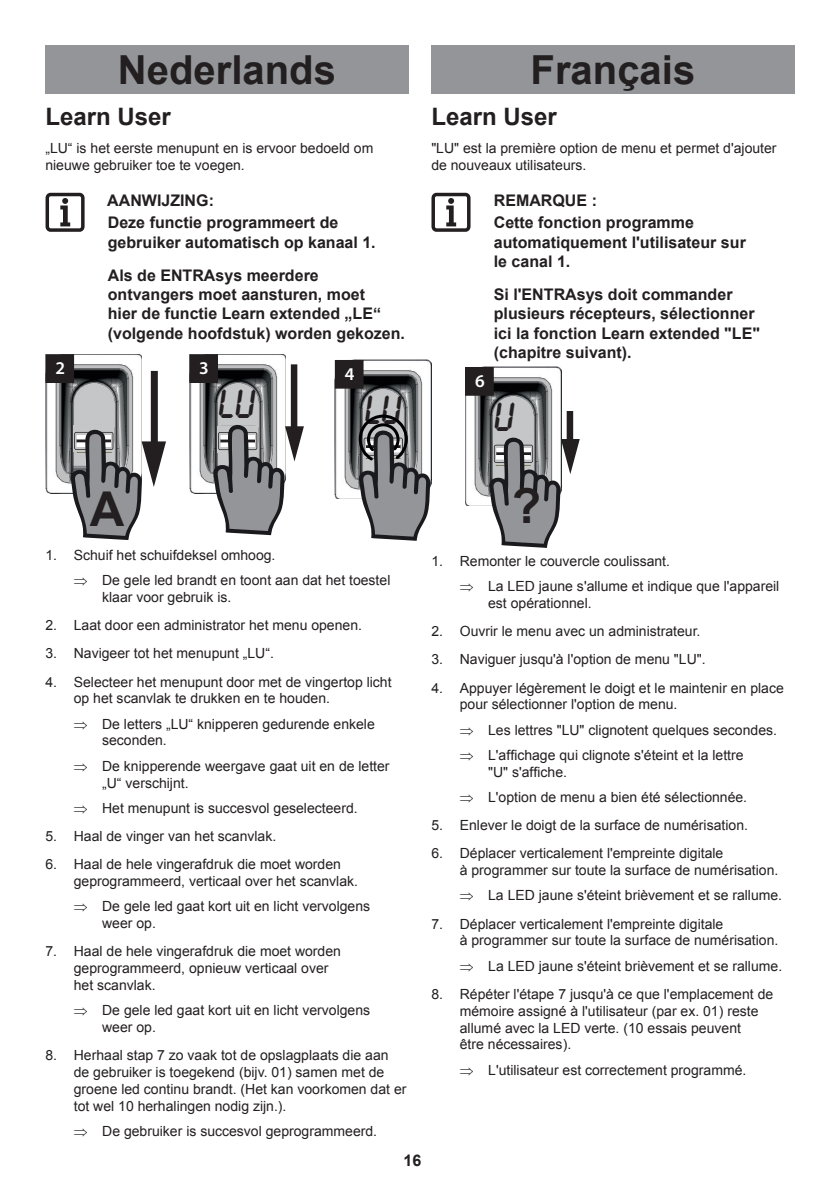
<style>
.page{position:relative;width:840px;height:1191px;background:#fff}
.page>*{position:absolute;margin:0;border:0;box-sizing:border-box;transform-origin:0 0}
.t1{font:700 48px "Arial";color:#231f20}
.t2{font:700 40px "Arial";color:#231f20}
.t3{font:36px "LCD Bold";color:#231f20}
.t4{font:700 24px "Arial";color:#231f20}
.t5{font:600 18px "Myriad Pro";color:#fff}
.t6{font:700 16px/19.2px "Arial";color:#231f20}
.t7{font:14px/16.8px "Arial";color:#231f20}
</style>
<div class="page">
<div style="left:45px;top:45px;width:363px;height:49px;background:#939598"></div>
<div style="left:431px;top:45px;width:363px;height:49px;background:#939598"></div>
<div style="left:431px;top:193px;width:39px;height:39px;border:3px solid #231f20;border-radius:3px"></div>
<svg style="left:446px;top:198px;width:10px;height:28px"></svg>
<div style="left:45px;top:193px;width:39px;height:39px;border:3px solid #231f20;border-radius:3px"></div>
<svg style="left:60px;top:198px;width:10px;height:28px"></svg>
<img style="left:45px;top:354px;width:97px;height:139px">
<div style="left:74px;top:425px;width:40px;height:27px;background:#c5c6c7"></div>
<div style="left:151px;top:371px;width:7px;height:79px;background:#231f20"></div>
<svg style="left:70px;top:426px;width:96px;height:114px"></svg>
<div style="left:46px;top:355px;width:28px;height:27px;background:#231f20"></div>
<div style="left:45px;top:354px;width:29px;height:29px;border:1px solid #231f20"></div>
<img style="left:189px;top:354px;width:96px;height:139px">
<div style="left:291px;top:364px;width:6px;height:69px;background:#231f20"></div>
<svg style="left:212px;top:421px;width:92px;height:114px"></svg>
<div style="left:190px;top:355px;width:27px;height:27px;background:#231f20"></div>
<div style="left:189px;top:354px;width:29px;height:29px;border:1px solid #231f20"></div>
<img style="left:334px;top:360px;width:97px;height:139px">
<div style="left:335px;top:360px;width:28px;height:28px;background:#231f20"></div>
<div style="left:334px;top:360px;width:29px;height:28px;border:1px solid #231f20"></div>
<svg style="left:358px;top:414px;width:72px;height:127px;background:#87888a"></svg>
<img style="left:465px;top:367px;width:96px;height:139px">
<div style="left:566px;top:411px;width:7px;height:34px;background:#231f20"></div>
<svg style="left:488px;top:434px;width:91px;height:114px"></svg>
<div style="left:465px;top:367px;width:28px;height:28px;background:#231f20"></div>
<div style="left:465px;top:367px;width:28px;height:29px;border:1px solid #231f20"></div>
<h2 class="t2" style="left:118px;top:43px;width:219px">Nederlands</h2>
<h2 class="t2" style="left:530px;top:43px;width:166px">Français</h2>
<h3 class="t4" style="left:45px;top:101px;width:127px">Learn User</h3>
<p class="t7" style="left:45px;top:140px;width:329px">„LU“ is het eerste menupunt en is ervoor bedoeld om nieuwe gebruiker toe te voegen.</p>
<p class="t6" style="left:107px;top:192px;width:26px">Aanw</p>
<p class="t6" style="left:108px;top:190px;width:232px;line-height:22px;text-indent:49px">ijzing :<br>Deze functie programmeert de</p>
<p class="t6" style="left:108px;top:226px;width:269px;line-height:33.4px">gebruiker automatisch op kanaal 1.<br>Als de ENTRAsys meerdere</p>
<p class="t6" style="left:108px;top:285px;width:298px">ontvangers moet aansturen, moet<br>hier de functie Learn extended „LE“ (volgende hoofdstuk) worden gekozen.</p>
<p class="t5" style="left:55px;top:356px;width:11px">2</p>
<p class="t5" style="left:199px;top:356px;width:11px">3</p>
<p class="t5" style="left:344px;top:362px;width:11px">4</p>
<h3 class="t3" style="left:219px;top:384px;width:37px">LU</h3>
<h3 class="t3" style="left:365px;top:391px;width:37px">LU</h3>
<h3 class="t4" style="left:431px;top:101px;width:127px">Learn User</h3>
<p class="t7" style="left:431px;top:140px;width:346px">"LU" est la première option de menu et permet d'ajouter de nouveaux utilisateurs.</p>
<p class="t6" style="left:493px;top:192px;width:47px">Remarque</p>
<p class="t6" style="left:493px;top:190px;width:202px;line-height:22px;text-align:center">:<br>Cette fonction programme</p>
<p class="t6" style="left:493px;top:233px;width:253px">automatiquement l'utilisateur sur le canal 1.</p>
<p class="t6" style="left:493px;top:285px;width:267px">Si l'ENTRAsys doit commander plusieurs récepteurs, sélectionner ici la fonction Learn extended "LE" (chapitre suivant).</p>
<p class="t5" style="left:475px;top:369px;width:11px">6</p>
<h3 class="t3" style="left:495px;top:397px;width:20px">U</h3>
<h1 class="t1" style="left:90px;top:477px;width:36px">A</h1>
<p class="t7" style="left:74px;top:542px;width:318px;line-height:25.2px;text-indent:-28px">1. Schuif het schuifdeksel omhoog.<br>⇒ De gele led brandt en toont aan dat het toestel</p>
<p class="t7" style="left:102px;top:589px;width:131px">klaar voor gebruik is.</p>
<p class="t7" style="left:45px;top:617px;width:318px">2. Laat door een administrator het menu openen.</p>
<p class="t7" style="left:45px;top:645px;width:230px">3. Navigeer tot het menupunt „LU“.</p>
<p class="t7" style="left:74px;top:673px;width:319px;text-indent:-28px">4. Selecteer het menupunt door met de vingertop licht op het scanvlak te drukken en te houden.</p>
<p class="t7" style="left:102px;top:715px;width:274px;text-indent:-28px">⇒ De letters „LU“ knipperen gedurende enkele seconden.</p>
<p class="t7" style="left:102px;top:757px;width:289px;text-indent:-28px">⇒ De knipperende weergave gaat uit en de letter „U“ verschijnt.</p>
<p class="t7" style="left:74px;top:799px;width:285px">⇒ Het menupunt is succesvol geselecteerd.</p>
<p class="t7" style="left:45px;top:828px;width:232px">5. Haal de vinger van het scanvlak.</p>
<p class="t7" style="left:74px;top:856px;width:285px;text-indent:-28px">6. Haal de hele vingerafdruk die moet worden geprogrammeerd, verticaal over het scanvlak.</p>
<p class="t7" style="left:102px;top:898px;width:269px;text-indent:-28px">⇒ De gele led gaat kort uit en licht vervolgens weer op.</p>
<p class="t7" style="left:74px;top:943px;width:268px;text-indent:-28px">7. Haal de hele vingerafdruk die moet worden geprogrammeerd, opnieuw verticaal over het scanvlak.</p>
<p class="t7" style="left:102px;top:1002px;width:269px;text-indent:-28px">⇒ De gele led gaat kort uit en licht vervolgens weer op.</p>
<p class="t7" style="left:74px;top:1047px;width:334px;text-indent:-28px">8. Herhaal stap 7 zo vaak tot de opslagplaats die aan de gebruiker is toegekend (bijv. 01) samen met de groene led continu brandt. (Het kan voorkomen dat er tot wel 10 herhalingen nodig zijn.).</p>
<p class="t7" style="left:74px;top:1122px;width:304px">⇒ De gebruiker is succesvol geprogrammeerd.</p>
<p class="t6" style="left:403px;top:1151px;width:19px">16</p>
<h1 class="t1" style="left:511px;top:474px;width:31px">?</h1>
<p class="t7" style="left:459px;top:548px;width:321px;line-height:25.2px;text-indent:-28px">1. Remonter le couvercle coulissant.<br>⇒ La LED jaune s'allume et indique que l'appareil</p>
<p class="t7" style="left:488px;top:595px;width:105px">est opérationnel.</p>
<p class="t7" style="left:431px;top:623px;width:270px">2. Ouvrir le menu avec un administrateur.</p>
<p class="t7" style="left:431px;top:651px;width:275px">3. Naviguer jusqu'à l'option de menu "LU".</p>
<p class="t7" style="left:459px;top:679px;width:325px;text-indent:-28px">4. Appuyer légèrement le doigt et le maintenir en place pour sélectionner l'option de menu.</p>
<p class="t7" style="left:459px;top:717px;width:318px;line-height:25.2px">⇒ Les lettres "LU" clignotent quelques secondes. ⇒ L'affichage qui clignote s'éteint et la lettre</p>
<p class="t7" style="left:459px;top:759px;width:289px;line-height:25.2px;text-indent:28px">"U" s'affiche.<br>⇒ L'option de menu a bien été sélectionnée.</p>
<p class="t7" style="left:431px;top:817px;width:318px">5. Enlever le doigt de la surface de numérisation.</p>
<p class="t7" style="left:459px;top:845px;width:320px;text-indent:-28px">6. Déplacer verticalement l'empreinte digitale<br>à programmer sur toute la surface de numérisation.</p>
<p class="t7" style="left:459px;top:887px;width:324px">⇒ La LED jaune s'éteint brièvement et se rallume.</p>
<p class="t7" style="left:459px;top:915px;width:320px;text-indent:-28px">7. Déplacer verticalement l'empreinte digitale<br>à programmer sur toute la surface de numérisation.</p>
<p class="t7" style="left:459px;top:957px;width:324px">⇒ La LED jaune s'éteint brièvement et se rallume.</p>
<p class="t7" style="left:459px;top:985px;width:315px;text-indent:-28px">8. Répéter l'étape 7 jusqu'à ce que l'emplacement de mémoire assigné à l'utilisateur (par ex. 01) reste allumé avec la LED verte. (10 essais peuvent<br>être nécessaires).</p>
<p class="t7" style="left:459px;top:1061px;width:288px">⇒ L'utilisateur est correctement programmé.</p>
</div>
